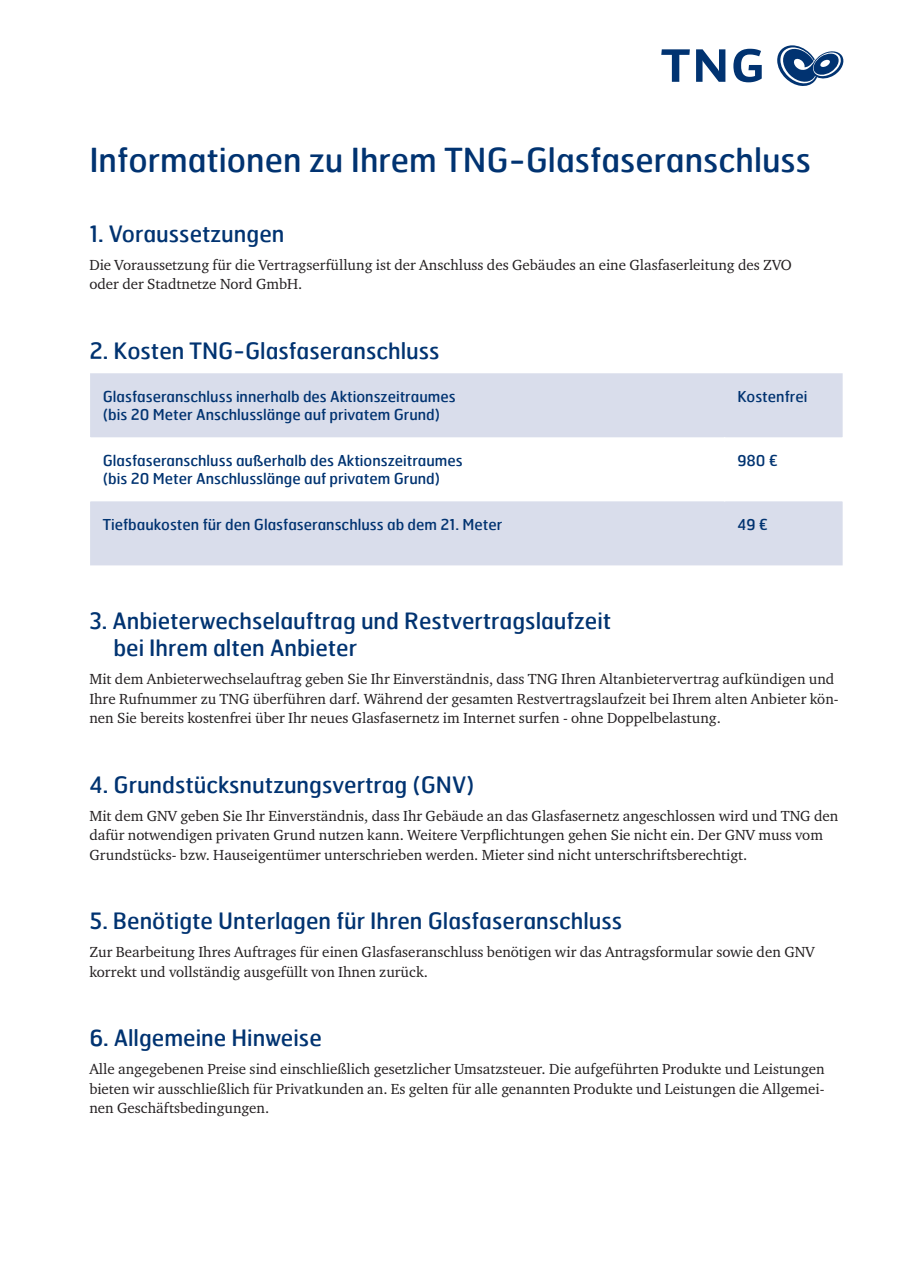
<style>
.page{position:relative;width:902px;height:1272px;background:#fff}
.page>*{position:absolute;margin:0;border:0;box-sizing:border-box;transform-origin:0 0}
.t1{font:33px "Hermes";color:#013371}
.t2{font:22.5px/27px "Hermes";color:#013371}
.t3{font:15px/19.5px "Charter ITC Std";color:#231f20}
.t4{font:15px/18px "Hermes";color:#013371}
</style>
<div class="page">
<svg style="left:777px;top:45px;width:67px;height:41px"></svg>
<svg style="left:661px;top:49px;width:28px;height:33px"></svg>
<svg style="left:696px;top:49px;width:29px;height:33px"></svg>
<svg style="left:733px;top:49px;width:28px;height:33px"></svg>
<svg style="left:90px;top:373px;width:752px;height:192px;fill:#d9ddeb"></svg>
<hr style="left:89px;top:437px;width:2px;height:64px;background:#fff">
<hr style="left:723px;top:437px;width:2px;height:64px;background:#fff">
<hr style="left:841px;top:437px;width:2px;height:64px;background:#fff">
<h1 class="t1" style="left:89px;top:139px;width:723px">Informationen zu Ihrem TNG-Glasfaseranschluss</h1>
<h2 class="t2" style="left:89px;top:219px;width:197px">1. Voraussetzungen</h2>
<p class="t3" style="left:89px;top:254px;width:704px">Die Voraussetzung für die Vertragserfüllung ist der Anschluss des Gebäudes an eine Glasfaserleitung des ZVO oder der Stadtnetze Nord GmbH.</p>
<h2 class="t2" style="left:89px;top:336px;width:352px">2. Kosten TNG-Glasfaseranschluss</h2>
<p class="t4" style="left:103px;top:387px;width:354px">Glasfaseranschluss innerhalb des Aktionszeitraumes (bis 20 Meter Anschlusslänge auf privatem Grund)</p>
<p class="t4" style="left:737px;top:387px;width:71px">Kostenfrei</p>
<p class="t4" style="left:103px;top:451px;width:361px">Glasfaseranschluss außerhalb des Aktionszeitraumes (bis 20 Meter Anschlusslänge auf privatem Grund)</p>
<p class="t4" style="left:737px;top:451px;width:42px">980 €</p>
<p class="t4" style="left:103px;top:515px;width:401px">Tiefbaukosten für den Glasfaseranschluss ab dem 21. Meter</p>
<p class="t4" style="left:737px;top:515px;width:32px">49 €</p>
<h2 class="t2" style="left:113px;top:606px;width:499px;text-indent:-24px">3. Anbieterwechselauftrag und Restvertragslaufzeit bei Ihrem alten Anbieter</h2>
<p class="t3" style="left:89px;top:669px;width:750px">Mit dem Anbieterwechselauftrag geben Sie Ihr Einverständnis, dass TNG Ihren Altanbietervertrag aufkündigen und<br>Ihre Rufnummer zu TNG überführen darf. Während der gesamten Restvertragslaufzeit bei Ihrem alten Anbieter kön&shy;nen Sie bereits kostenfrei über Ihr neues Glasfasernetz im Internet surfen - ohne Doppelbelastung.</p>
<h2 class="t2" style="left:89px;top:770px;width:387px">4. Grundstücksnutzungsvertrag (GNV)</h2>
<p class="t3" style="left:89px;top:805px;width:750px">Mit dem GNV geben Sie Ihr Einverständnis, dass Ihr Gebäude an das Glasfasernetz angeschlossen wird und TNG den dafür notwendigen privaten Grund nutzen kann. Weitere Verpflichtungen gehen Sie nicht ein. Der GNV muss vom<br>Grundstücks- bzw. Hauseigentümer unterschrieben werden. Mieter sind nicht unterschriftsberechtigt.</p>
<h2 class="t2" style="left:89px;top:906px;width:534px">5. Benötigte Unterlagen für Ihren Glasfaseranschluss</h2>
<p class="t3" style="left:89px;top:942px;width:726px">Zur Bearbeitung Ihres Auftrages für einen Glasfaseranschluss benötigen wir das Antragsformular sowie den GNV korrekt und vollständig ausgefüllt von Ihnen zurück.</p>
<h2 class="t2" style="left:89px;top:1023px;width:234px">6. Allgemeine Hinweise</h2>
<p class="t3" style="left:89px;top:1059px;width:736px;text-align:justify">Alle angegebenen Preise sind einschließlich gesetzlicher Umsatzsteuer. Die aufgeführten Produkte und Leistungen bieten wir ausschließlich für Privatkunden an. Es gelten für alle genannten Produkte und Leistungen die Allgemei&shy;nen Geschäftsbedingungen.</p>
</div>
